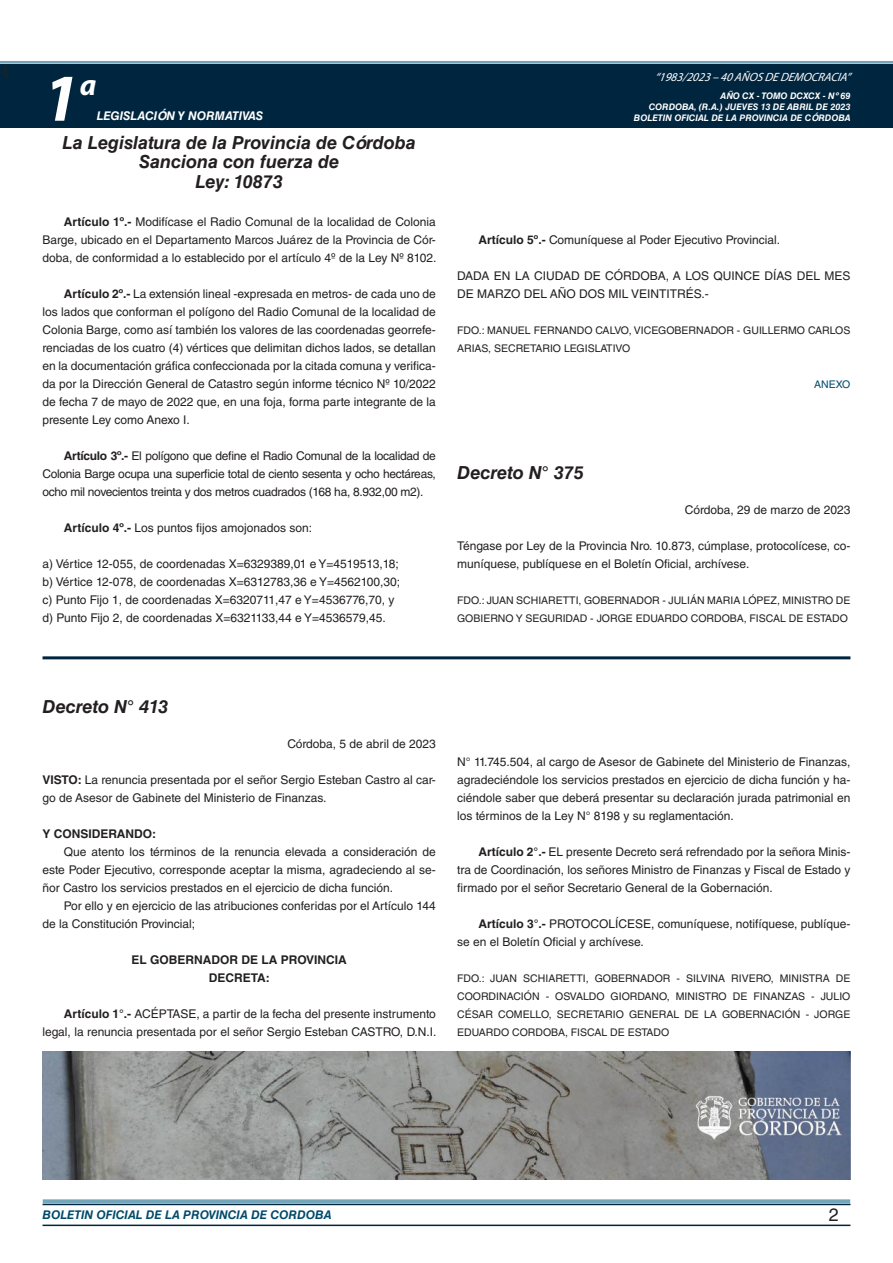
<style>
.page{position:relative;width:893px;height:1263px;background:#fff}
.page>*{position:absolute;margin:0;border:0;box-sizing:border-box;transform-origin:0 0}
.t1{font:italic 700 67.5px "Myriad Pro";color:#fff}
.t2{font:italic 700 30px "Myriad Pro";color:#fff}
.NOMBRE_DE_MINISTERIO{font:italic 700 18px "Helvetica LT Std";color:#231f20}
.t3{font:18px "Minion Pro";color:#231f20}
.t4{font:18px "Helvetica LT Std";color:#231f20}
.TEXTO_BASE{font:12px/18px "Helvetica LT Std";color:#231f20;text-align:justify}
.FECHA{font:12px "Helvetica LT Std";color:#231f20}
.t5{font:italic 700 12px "Helvetica LT Std";color:#004b6c}
.RESUELVE{font:700 12px "Helvetica LT Std";color:#231f20}
.t6{font:italic 12px "Myriad Pro";color:#fff}
.t7{font:italic 700 12px "Helvetica LT Std";color:#fff}
.TEXTO_BASE-2{font:700 12px "Helvetica LT Std";color:#231f20}
.FIRMA{font:10.5px/18px "Helvetica LT Std";color:#231f20}
.ANEXO{font:10.5px "Helvetica LT Std";color:#004b6c}
.t8{font:italic 700 9px/10.8px "Helvetica LT Std";color:#fff;text-align:right}
.s1{font-weight:700}
</style>
<div class="page">
<div style="left:0;top:61px;width:893px;height:6px;background:#fff;opacity:.75"></div>
<div style="left:0;top:64px;width:893px;height:64px;background:#00263f"></div>
<hr style="left:43px;top:1224px;width:807px;height:2px;background:#00263f">
<div style="left:42px;top:1198px;width:809px;height:8px;background:#fff;opacity:.75"></div>
<hr style="left:43px;top:656px;width:807px;height:3px;background:#00263f">
<img style="left:42px;top:1051px;width:809px;height:129px">
<h3 class="t3" style="left:0;top:59px;width:10px">4</h3>
<h1 class="t1" style="left:43px;top:54px;width:38px">1</h1>
<h2 class="t2" style="left:80px;top:66px;width:18px">a</h2>
<p class="t7" style="left:97px;top:109px;width:168px">LEGISLACIÓN Y NORMATIVAS</p>
<p class="NOMBRE_DE_MINISTERIO" style="left:63px;top:131px;width:355px">La Legislatura de la Provincia de Córdoba</p>
<p class="NOMBRE_DE_MINISTERIO" style="left:139px;top:151px;width:202px">Sanciona con fuerza de</p>
<p class="NOMBRE_DE_MINISTERIO" style="left:196px;top:170px;width:89px">Ley: 10873</p>
<p class="TEXTO_BASE" style="left:43px;top:213px;width:395px;text-indent:21px"><span class="s1">Artículo 1º.-</span> Modifícase el Radio Comunal de la localidad de Colonia Barge, ubicado en el Departamento Marcos Juárez de la Provincia de Cór&shy;doba, de conformidad a lo establecido por el artículo 4º de la Ley Nº 8102.</p>
<p class="TEXTO_BASE" style="left:43px;top:285px;width:395px;text-indent:21px"><span class="s1">Artículo 2º.-</span> La extensión lineal -expresada en metros- de cada uno de los lados que conforman el polígono del Radio Comunal de la localidad de Colonia Barge, como así también los valores de las coordenadas georrefe&shy;renciadas de los cuatro (4) vértices que delimitan dichos lados, se detallan en la documentación gráfica confeccionada por la citada comuna y verifica&shy;da por la Dirección General de Catastro según informe técnico Nº 10/2022 de fecha 7 de mayo de 2022 que, en una foja, forma parte integrante de la presente Ley como Anexo I.</p>
<p class="TEXTO_BASE" style="left:43px;top:447px;width:395px;text-indent:21px"><span class="s1">Artículo 3º.-</span> El polígono que define el Radio Comunal de la localidad de Colonia Barge ocupa una superficie total de ciento sesenta y ocho hectáreas, ocho mil novecientos treinta y dos metros cuadrados (168 ha, 8.932,00 m2).</p>
<p class="TEXTO_BASE" style="left:64px;top:519px;width:250px"><span class="s1">Artículo 4º.-</span> Los puntos fijos amojonados son:</p>
<p class="TEXTO_BASE" style="left:43px;top:555px;width:358px">a) Vértice 12-055, de coordenadas X=6329389,01 e Y=4519513,18;</p>
<p class="TEXTO_BASE" style="left:43px;top:573px;width:359px">b) Vértice 12-078, de coordenadas X=6312783,36 e Y=4562100,30;</p>
<p class="TEXTO_BASE" style="left:43px;top:591px;width:354px">c) Punto Fijo 1, de coordenadas X=6320711,47 e Y=4536776,70, y</p>
<p class="TEXTO_BASE" style="left:43px;top:609px;width:345px">d) Punto Fijo 2, de coordenadas X=6321133,44 e Y=4536579,45.</p>
<p class="t6" style="left:655px;top:70px;width:197px">“ 1983/2023 – 40 AÑOS DE DEMOCRACIA”</p>
<p class="t8" style="left:634px;top:91px;width:218px">AÑO CX - TOMO DCXCX - Nº 69<br>CORDOBA, (R.A.) JUEVES 13 DE ABRIL DE 2023<br>BOLETIN OFICIAL DE LA PROVINCIA DE CÓRDOBA</p>
<p class="TEXTO_BASE" style="left:478px;top:231px;width:303px"><span class="s1">Artículo 5º.-</span> Comuníquese al Poder Ejecutivo Provincial.</p>
<p class="TEXTO_BASE" style="left:457px;top:267px;width:395px">DADA EN LA CIUDAD DE CÓRDOBA, A LOS QUINCE DÍAS DEL MES<br>DE MARZO DEL AÑO DOS MIL VEINTITRÉS.-</p>
<p class="FIRMA" style="left:457px;top:321px;width:395px">FDO.: MANUEL FERNANDO CALVO, VICEGOBERNADOR - GUILLERMO CARLOS<br>ARIAS, SECRETARIO LEGISLATIVO</p>
<p class="ANEXO" style="left:814px;top:378px;width:38px">ANEXO</p>
<p class="NOMBRE_DE_MINISTERIO" style="left:457px;top:462px;width:128px">Decreto N° 375</p>
<p class="FECHA" style="left:685px;top:503px;width:167px">Córdoba, 29 de marzo de 2023</p>
<p class="TEXTO_BASE" style="left:457px;top:537px;width:395px">Téngase por Ley de la Provincia Nro. 10.873, cúmplase, protocolícese, co&shy;muníquese, publíquese en el Boletín Oficial, archívese.</p>
<p class="FIRMA" style="left:457px;top:591px;width:395px">FDO.: JUAN SCHIARETTI, GOBERNADOR - JULIÁN MARIA LÓPEZ, MINISTRO DE<br>GOBIERNO Y SEGURIDAD - JORGE EDUARDO CORDOBA, FISCAL DE ESTADO</p>
<p class="NOMBRE_DE_MINISTERIO" style="left:43px;top:696px;width:127px">Decreto N° 413</p>
<p class="FECHA" style="left:287px;top:737px;width:150px">Córdoba, 5 de abril de 2023</p>
<p class="TEXTO_BASE" style="left:43px;top:771px;width:395px"><span class="s1">VISTO:</span> La renuncia presentada por el señor Sergio Esteban Castro al car&shy;go de Asesor de Gabinete del Ministerio de Finanzas.</p>
<p class="TEXTO_BASE-2" style="left:43px;top:826px;width:115px">Y CONSIDERANDO:</p>
<p class="TEXTO_BASE" style="left:43px;top:843px;width:395px;text-indent:21px">Que atento los términos de la renuncia elevada a consideración de este Poder Ejecutivo, corresponde aceptar la misma, agradeciendo al se&shy;ñor Castro los servicios prestados en el ejercicio de dicha función.</p>
<p class="TEXTO_BASE" style="left:43px;top:897px;width:395px;text-indent:21px">Por ello y en ejercicio de las atribuciones conferidas por el Artículo 144 de la Constitución Provincial;</p>
<p class="RESUELVE" style="left:132px;top:952px;width:217px">EL GOBERNADOR DE LA PROVINCIA</p>
<p class="RESUELVE" style="left:209px;top:970px;width:62px">DECRETA:</p>
<p class="TEXTO_BASE" style="left:43px;top:1005px;width:396px;text-align:right"><span class="s1">Artículo 1°.-</span> ACÉPTASE, a partir de la fecha del presente instrumento legal, la renuncia presentada por el señor Sergio Esteban CASTRO, D.N.I.</p>
<p class="TEXTO_BASE" style="left:457px;top:753px;width:395px">N° 11.745.504, al cargo de Asesor de Gabinete del Ministerio de Finanzas, agradeciéndole los servicios prestados en ejercicio de dicha función y ha&shy;ciéndole saber que deberá presentar su declaración jurada patrimonial en los términos de la Ley N° 8198 y su reglamentación.</p>
<p class="TEXTO_BASE" style="left:457px;top:843px;width:395px;text-indent:21px"><span class="s1">Artículo 2°.-</span> EL presente Decreto será refrendado por la señora Minis&shy;tra de Coordinación, los señores Ministro de Finanzas y Fiscal de Estado y firmado por el señor Secretario General de la Gobernación.</p>
<p class="TEXTO_BASE" style="left:457px;top:915px;width:395px;text-indent:21px"><span class="s1">Artículo 3°.-</span> PROTOCOLÍCESE, comuníquese, notifíquese, publíque&shy;se en el Boletín Oficial y archívese.</p>
<p class="FIRMA" style="left:457px;top:969px;width:395px;text-align:justify">FDO.: JUAN SCHIARETTI, GOBERNADOR - SILVINA RIVERO, MINISTRA DE COORDINACIÓN - OSVALDO GIORDANO, MINISTRO DE FINANZAS - JULIO CÉSAR COMELLO, SECRETARIO GENERAL DE LA GOBERNACIÓN - JORGE EDUARDO CORDOBA, FISCAL DE ESTADO</p>
<p class="t5" style="left:43px;top:1208px;width:290px">BOLETIN OFICIAL DE LA PROVINCIA DE CORDOBA</p>
<p class="t4" style="left:829px;top:1204px;width:12px">2</p>
</div>
